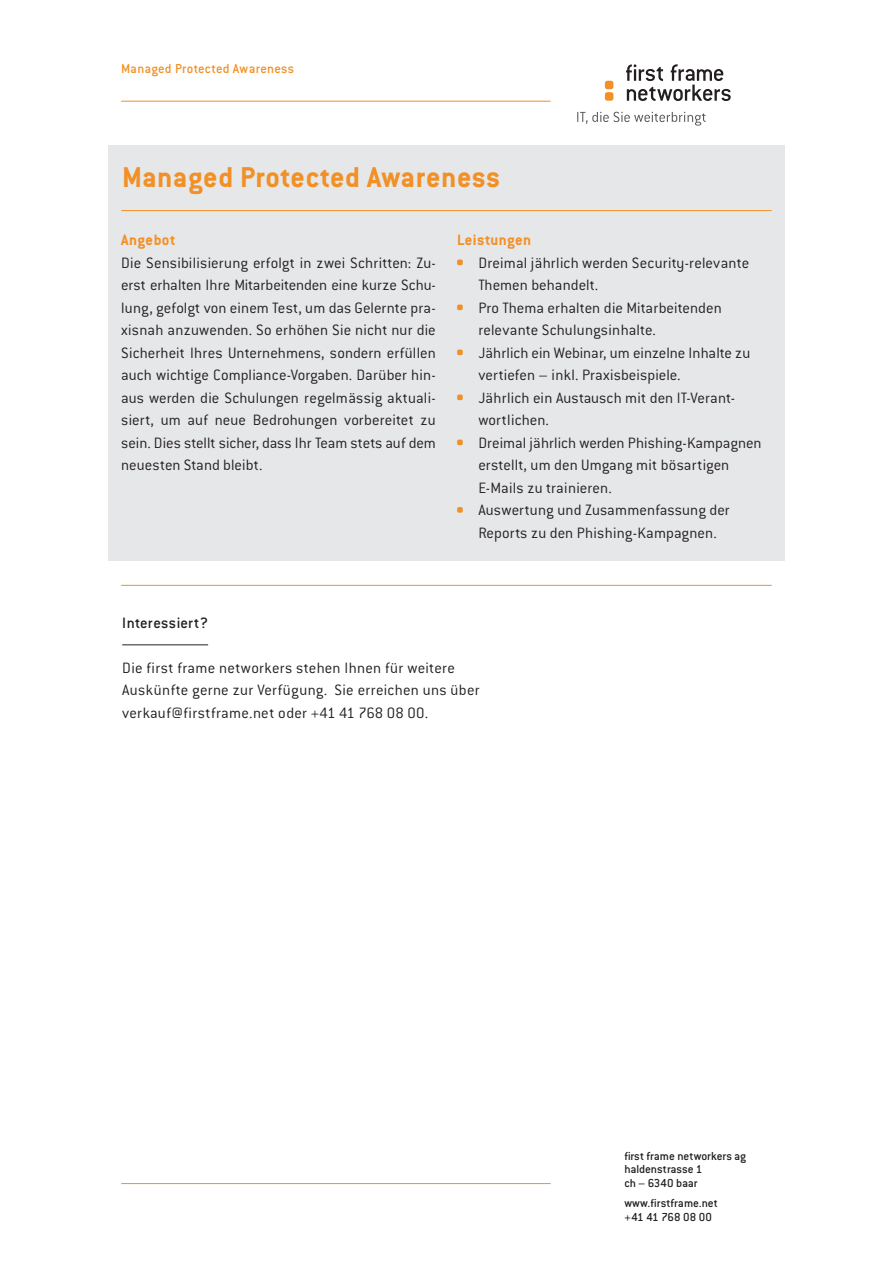
<style>
.page{position:relative;width:893px;height:1263px;background:#fff}
.page>*{position:absolute;margin:0;border:0;box-sizing:border-box;transform-origin:0 0}
.t1{font:700 31.5px "Conduit ITC Std";letter-spacing:.02em;color:#f29025}
.t2{font:300 16.5px/22.5px "Conduit ITC Std";letter-spacing:.01em;color:#231f20}
.t3{font:700 16.5px "Conduit ITC Std";letter-spacing:.03em;color:#f29025}
.t4{font:500 16.5px "Conduit ITC Std";letter-spacing:.02em;color:#231f20}
.t5{font:500 14.25px "Conduit ITC Std";letter-spacing:.015em;color:#f29025}
.t6{font:500 12.75px/13.5px "Conduit ITC Std";color:#231f20}
</style>
<div class="page">
<div style="left:108px;top:145px;width:676px;height:415px;background:#e6e7e9"></div>
<svg style="left:457px;top:260px;width:6px;height:5px"></svg>
<svg style="left:457px;top:305px;width:6px;height:5px"></svg>
<svg style="left:457px;top:350px;width:6px;height:5px"></svg>
<svg style="left:457px;top:395px;width:6px;height:5px"></svg>
<svg style="left:457px;top:440px;width:6px;height:5px"></svg>
<svg style="left:457px;top:507px;width:6px;height:6px"></svg>
<hr style="left:121px;top:210px;width:651px;height:1px;background:#f29025">
<hr style="left:121px;top:101px;width:430px;height:1px;background:#f29025">
<svg style="left:626px;top:64px;width:105px;height:37px"></svg>
<div style="left:605px;top:92px;width:8px;height:9px;background:#f29025;border-radius:3px"></div>
<div style="left:605px;top:81px;width:8px;height:8px;background:#f29025;border-radius:3px"></div>
<svg style="left:577px;top:112px;width:129px;height:14px"></svg>
<hr style="left:121px;top:585px;width:651px;height:1px;background:#f29025">
<hr style="left:122px;top:645px;width:86px;height:1px;background:#231f20">
<hr style="left:121px;top:1183px;width:430px;height:1px;background:#f29025">
<p class="t5" style="left:121px;top:60px;width:174px">Managed Protected Awareness</p>
<h1 class="t1" style="left:122px;top:158px;width:380px">Managed Protected Awareness</h1>
<p class="t3" style="left:121px;top:230px;width:56px">Angebot</p>
<p class="t2" style="left:121px;top:251px;width:316px;text-align:justify">Die Sensibilisierung erfolgt in zwei Schritten: Zu&shy;erst erhalten Ihre Mitarbeitenden eine kurze Schu&shy;lung, gefolgt von einem Test, um das Gelernte pra&shy;xisnah anzuwenden. So erhöhen Sie nicht nur die Sicherheit Ihres Unternehmens, sondern erfüllen auch wichtige Compliance-Vorgaben. Darüber hin&shy;aus werden die Schulungen regelmässig aktuali&shy;siert, um auf neue Bedrohungen vorbereitet zu sein. Dies stellt sicher, dass Ihr Team stets auf dem neuesten Stand bleibt.</p>
<p class="t3" style="left:457px;top:230px;width:76px">Leistungen</p>
<p class="t2" style="left:478px;top:251px;width:285px">Dreimal jährlich werden Security-relevante Themen behandelt.<br>Pro Thema erhalten die Mitarbeitenden relevante Schulungsinhalte.<br>Jährlich ein Webinar, um einzelne Inhalte zu vertiefen – inkl. Praxisbeispiele.<br>Jährlich ein Austausch mit den IT-Verant&shy;wortlichen.<br>Dreimal jährlich werden Phishing-Kampagnen erstellt, um den Umgang mit bösartigen E-Mails zu trainieren.<br>Auswertung und Zusammenfassung der Reports zu den Phishing-Kampagnen.</p>
<p class="t4" style="left:122px;top:612px;width:87px">Interessiert?</p>
<p class="t2" style="left:122px;top:656px;width:359px">Die first frame networkers stehen Ihnen für weitere<br>Auskünfte gerne zur Verfügung. Sie erreichen uns über verkauf@firstframe.net oder +41 41 768 08 00.</p>
<p class="t6" style="left:624px;top:1149px;width:123px">first frame networkers ag haldenstrasse 1<br>ch – 6340 baar</p>
<p class="t6" style="left:624px;top:1196px;width:95px">www.firstframe.net +41 41 768 08 00</p>
</div>
